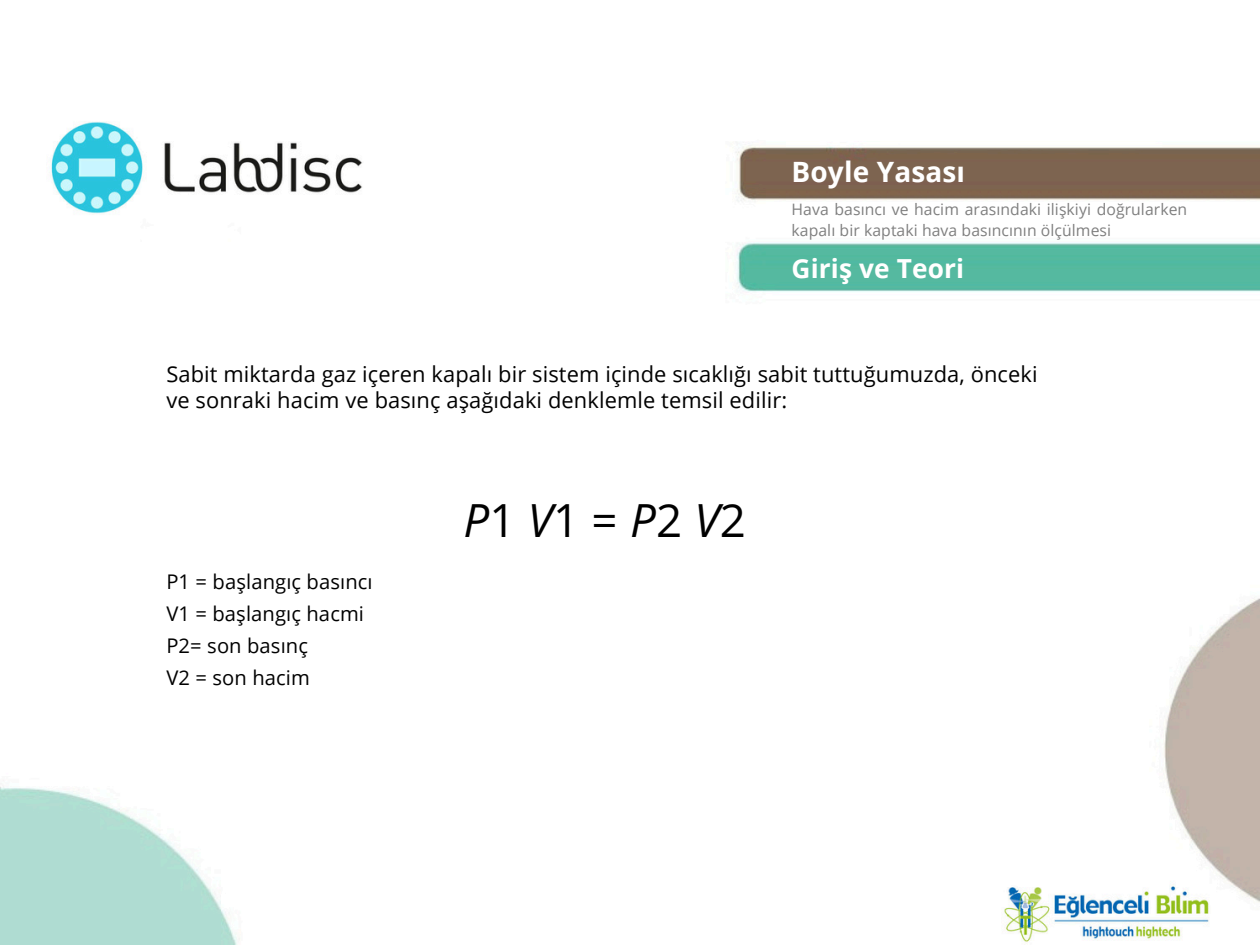
<style>
.page{position:relative;width:1260px;height:945px;background:#fff}
.page>*{position:absolute;margin:0;border:0;box-sizing:border-box;transform-origin:0 0}
.t1{font:45.68px "Open Sans";color:#000}
.t2{font:700 28px "Open Sans";letter-spacing:.005em;color:#fff}
.t3{font:700 26.25px "Open Sans";letter-spacing:.005em;color:#fff}
.t4{font:21.88px/26.2px "Open Sans";letter-spacing:.005em;color:#000}
.t5{font:20.12px/31.7px "Open Sans";letter-spacing:.005em;color:#000}
.t6{font:15.75px/21px "Open Sans";letter-spacing:.005em;color:#7f7f7f}
.s1{font-style:italic}
</style>
<div class="page">
<img style="left:0;top:121px;width:1260px;height:824px">
<h3 class="t2" style="left:792px;top:152px;width:175px">Boyle Yasası</h3>
<h1 class="t6" style="left:792px;top:199px;width:397px">Hava basıncı ve hacim arasındaki ilişkiyi doğrularken kapalı bir kaptaki hava basıncının ölçülmesi</h1>
<h2 class="t3" style="left:792px;top:250px;width:174px">Giriş ve Teori</h2>
<p class="t4" style="left:166px;top:360px;width:873px">Sabit miktarda gaz içeren kapalı bir sistem içinde sıcaklığı sabit tuttuğumuzda, önceki ve sonraki hacim ve basınç aşağıdaki denklemle temsil edilir:</p>
<h2 class="t5" style="left:166px;top:566px;width:208px">P1 = başlangıç basıncı<br>V1 = başlangıç hacmi<br>P2= son basınç<br>V2 = son hacim</h2>
<h3 class="t1" style="left:463px;top:488px;width:284px"><span class="s1">P</span>1 <span class="s1">V</span>1 = <span class="s1">P</span>2 <span class="s1">V</span>2</h3>
</div>
